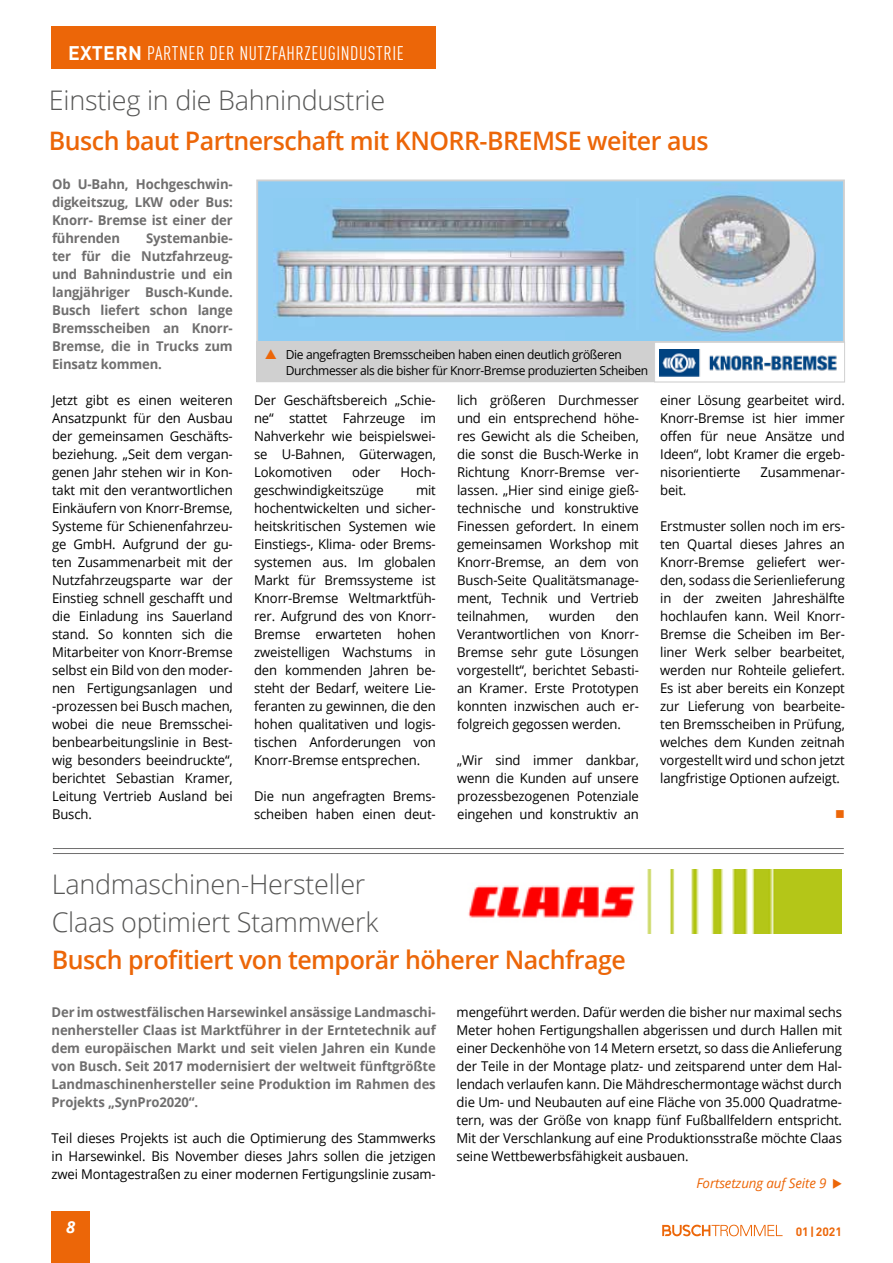
<style>
.page{position:relative;width:893px;height:1263px;background:#fff}
.page>*{position:absolute;margin:0;border:0;box-sizing:border-box;transform-origin:0 0}
.t1{font:300 27px/37.5px "Open Sans";letter-spacing:-.01em;color:#575756}
.t2{font:600 25.5px "Open Sans";letter-spacing:-.02em;color:#ec6608}
.t3{font:19.5px "DIN Cond";letter-spacing:.03em;color:#fff}
.t4{font:italic 700 16.5px "Open Sans";color:#fff}
.t5{font:13.5px/18px "Open Sans";letter-spacing:-.01em;color:#000;text-align:justify}
.t6{font:700 13.5px/18px "Open Sans";letter-spacing:-.01em;color:#706f6f;text-align:justify}
.t7{font:italic 13.5px "Open Sans";letter-spacing:-.01em;color:#ec6608}
.t8{font:13.5px "Wingdings";color:#ec6608}
.t9{font:12.45px/16.5px "Open Sans";letter-spacing:-.03em;color:#000}
.t10{font:700 12px "DIN";color:#ec6608}
.s1{font-family:"DIN";font-weight:700}
</style>
<div class="page">
<div style="left:257px;top:180px;width:587px;height:201px;background:#8eccf3"></div>
<img style="left:565px;top:184px;width:277px;height:158px">
<div style="left:256px;top:179px;width:589px;height:203px;border:2px solid #d0d0d0"></div>
<div style="left:256px;top:342px;width:589px;height:40px;background:#d0d0d0"></div>
<div style="left:655px;top:342px;width:190px;height:40px;background:#fff"></div>
<img style="left:659px;top:349px;width:178px;height:28px">
<div style="left:654px;top:342px;width:191px;height:40px;border:1px solid #d0d0d0"></div>
<img style="left:468px;top:870px;width:374px;height:64px">
<img style="left:274px;top:198px;width:365px;height:132px">
<div style="left:51px;top:1212px;width:39px;height:51px;background:#ec6608"></div>
<div style="left:51px;top:27px;width:385px;height:42px;background:#ec6608"></div>
<svg style="left:662px;top:1225px;width:121px;height:11px"></svg>
<hr style="left:53px;top:853px;width:791px;height:1px;background:#706f6f">
<hr style="left:53px;top:848px;width:791px;height:1px;background:#706f6f">
<h3 class="t3" style="left:68px;top:41px;width:337px"><span class="s1">EXTERN</span> PARTNER DER NUTZFAHRZEUGINDUSTRIE</h3>
<h1 class="t1" style="left:49px;top:81px;width:338px">Einstieg in die Bahnindustrie</h1>
<h2 class="t2" style="left:49px;top:124px;width:661px">Busch baut Partnerschaft mit KNORR-BREMSE weiter aus</h2>
<p class="t6" style="left:52px;top:175px;width:182px">Ob U-Bahn, Hochgeschwin&shy;digkeitszug, LKW oder Bus:<br>Knorr- Bremse ist einer der führenden</p>
<p class="t6" style="left:52px;top:229px;width:182px;text-indent:94px">Systemanbie&shy;ter für die Nutzfahrzeug&shy;und Bahnindustrie und ein langjähriger Busch-Kunde.<br>Busch liefert schon lange Bremsscheiben an Knorr-Bremse, die in Trucks zum Einsatz kommen.</p>
<p class="t5" style="left:52px;top:391px;width:182px">Jetzt gibt es einen weiteren Ansatzpunkt für den Ausbau der gemeinsamen Geschäfts&shy;beziehung. „Seit dem vergan&shy;genen Jahr stehen wir in Kon&shy;takt mit den verantwortlichen Einkäufern von Knorr-Bremse, Systeme für Schienenfahrzeu&shy;ge GmbH. Aufgrund der gu&shy;ten Zusammenarbeit mit der Nutzfahrzeugsparte war der Einstieg schnell geschafft und die Einladung ins Sauerland stand. So konnten sich die Mitarbeiter von Knorr-Bremse selbst ein Bild von den moder&shy;nen Fertigungsanlagen und -prozessen bei Busch machen, wobei die neue Bremsschei&shy;benbearbeitungslinie in Best&shy;wig besonders beeindruckte“, berichtet Sebastian Kramer, Leitung Vertrieb Ausland bei Busch.</p>
<p class="t5" style="left:254px;top:391px;width:183px">Der Geschäftsbereich „Schie&shy;ne“ stattet Fahrzeuge im Nahverkehr wie beispielswei&shy;se U-Bahnen, Güterwagen, Lokomotiven</p>
<p class="t9" style="left:286px;top:346px;width:364px">Die angefragten Bremsscheiben haben einen deutlich größeren<br>Durchmesser als die bisher für Knorr-Bremse produzierten Scheiben</p>
<p class="t5" style="left:457px;top:391px;width:183px">lich größeren Durchmesser und ein entsprechend höhe&shy;res Gewicht als die Scheiben, die sonst die Busch-Werke in Richtung Knorr-Bremse ver&shy;lassen. „Hier sind einige gieß&shy;technische und konstruktive Finessen gefordert. In einem gemeinsamen Workshop mit Knorr-Bremse, an dem von Busch-Seite Qualitätsmanage&shy;ment, Technik und Vertrieb teilnahmen,</p>
<p class="t5" style="left:660px;top:391px;width:186px">einer Lösung gearbeitet wird.<br>Knorr-Bremse ist hier immer offen für neue Ansätze und Ideen“, lobt Kramer die ergeb&shy;nisorientierte</p>
<p class="t5" style="left:352px;top:463px;width:30px">oder</p>
<p class="t5" style="left:400px;top:463px;width:37px">Hoch-</p>
<p class="t5" style="left:254px;top:481px;width:131px">geschwindigkeitszüge</p>
<p class="t5" style="left:760px;top:463px;width:86px">Zusammenar-</p>
<p class="t5" style="left:660px;top:481px;width:28px">beit.</p>
<p class="t5" style="left:660px;top:517px;width:186px">Erstmuster sollen noch im ers&shy;ten Quartal dieses Jahres an Knorr-Bremse geliefert wer&shy;den, sodass die Serienlieferung in der zweiten Jahreshälfte hochlaufen kann. Weil Knorr-Bremse die Scheiben im Ber&shy;liner Werk selber bearbeitet, werden nur Rohteile geliefert.<br>Es ist aber bereits ein Konzept zur Lieferung von bearbeite&shy;ten Bremsscheiben in Prüfung, welches dem Kunden zeitnah vorgestellt wird und schon jetzt langfristige Optionen aufzeigt.</p>
<p class="t8" style="left:835px;top:807px;width:11px">■</p>
<p class="t5" style="left:254px;top:481px;width:183px;text-indent:162px">mit hochentwickelten und sicher&shy;heitskritischen Systemen wie Einstiegs-, Klima- oder Brems&shy;systemen aus. Im globalen Markt für Bremssysteme ist Knorr-Bremse Weltmarktfüh&shy;rer. Aufgrund des von Knorr-Bremse erwarteten hohen zweistelligen Wachstums in den kommenden Jahren be&shy;steht der Bedarf, weitere Lie&shy;feranten zu gewinnen, die den hohen qualitativen und logis&shy;tischen Anforderungen von Knorr-Bremse entsprechen.</p>
<p class="t5" style="left:254px;top:787px;width:183px">Die nun angefragten Brems&shy;scheiben haben einen deut-</p>
<p class="t5" style="left:457px;top:607px;width:183px;text-indent:159px">den Verantwortlichen von Knorr-Bremse sehr gute Lösungen vorgestellt“, berichtet Sebasti&shy;an Kramer. Erste Prototypen konnten inzwischen auch er&shy;folgreich gegossen werden.</p>
<p class="t5" style="left:457px;top:751px;width:183px">„Wir sind immer dankbar, wenn die Kunden auf unsere prozessbezogenen Potenziale eingehen und konstruktiv an</p>
<p class="t5" style="left:549px;top:607px;width:48px">wurden</p>
<h1 class="t1" style="left:52px;top:865px;width:328px">Landmaschinen-Hersteller<br>Claas optimiert Stammwerk</h1>
<h2 class="t2" style="left:52px;top:942px;width:575px">Busch profitiert von temporär höherer Nachfrage</h2>
<p class="t6" style="left:52px;top:1003px;width:386px">Der im ostwestfälischen Harsewinkel ansässige Landmaschi&shy;nenhersteller Claas ist Marktführer in der Erntetechnik auf dem europäischen Markt und seit vielen Jahren ein Kunde von Busch. Seit 2017 modernisiert der weltweit fünftgrößte Landmaschinenhersteller seine Produktion im Rahmen des Projekts „SynPro2020“.</p>
<p class="t5" style="left:52px;top:1129px;width:386px">Teil dieses Projekts ist auch die Optimierung des Stammwerks in Harsewinkel. Bis November dieses Jahrs sollen die jetzigen zwei Montagestraßen zu einer modernen Fertigungslinie zusam-</p>
<p class="t5" style="left:457px;top:1003px;width:387px">mengeführt werden. Dafür werden die bisher nur maximal sechs Meter hohen Fertigungshallen abgerissen und durch Hallen mit einer Deckenhöhe von 14 Metern ersetzt, so dass die Anlieferung der Teile in der Montage platz- und zeitsparend unter dem Hal&shy;lendach verlaufen kann. Die Mähdreschermontage wächst durch die Um- und Neubauten auf eine Fläche von 35.000 Quadratme&shy;tern, was der Größe von knapp fünf Fußballfeldern entspricht.<br>Mit der Verschlankung auf eine Produktionsstraße möchte Claas seine Wettbewerbsfähigkeit ausbauen.</p>
<p class="t7" style="left:696px;top:1174px;width:148px">Fortsetzung auf Seite 9 ◆</p>
<p class="t4" style="left:66px;top:1215px;width:11px">8</p>
<p class="t10" style="left:796px;top:1224px;width:48px">01|2021</p>
</div>
